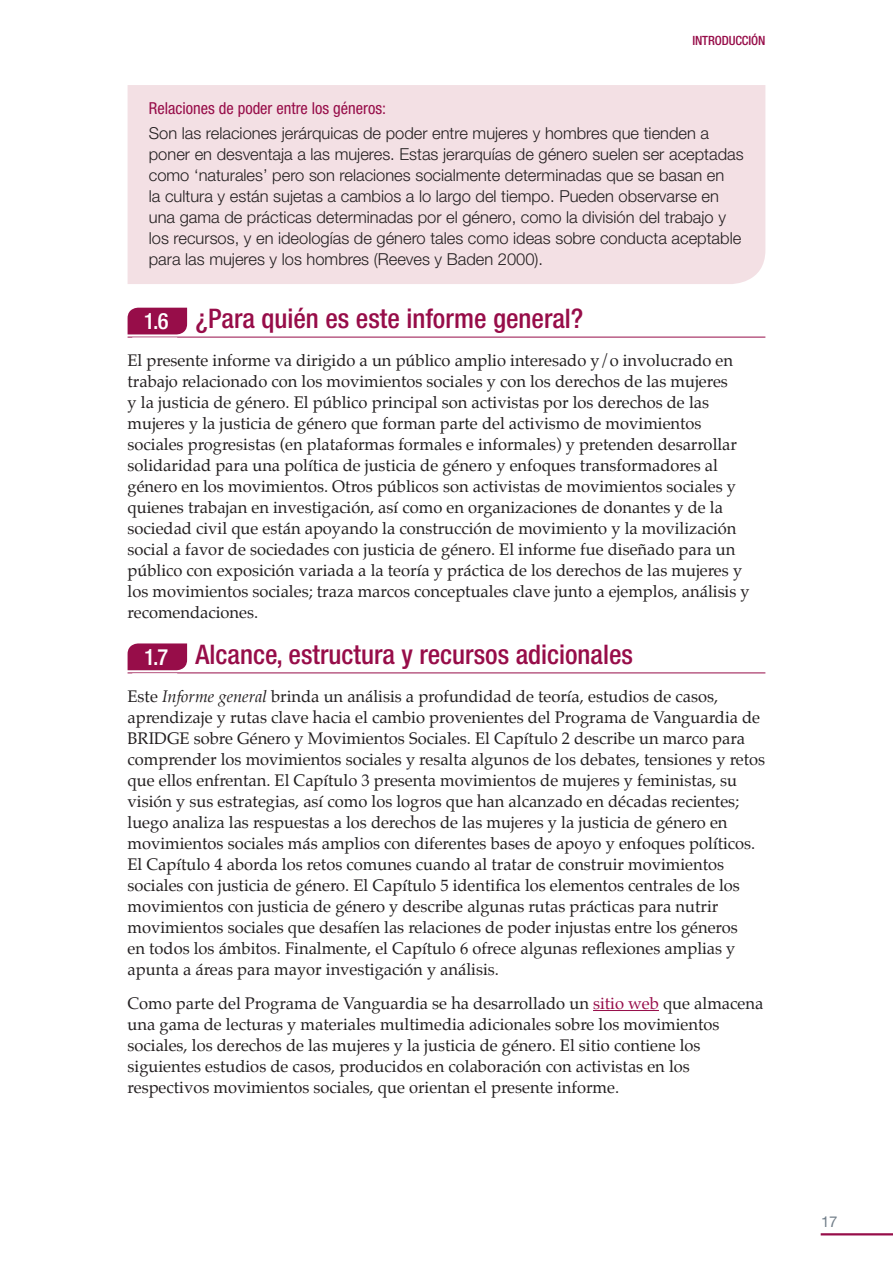
<style>
.page{position:relative;width:893px;height:1263px;background:#fff}
.page>*{position:absolute;margin:0;border:0;box-sizing:border-box;transform-origin:0 0}
.Section_heading{font:500 condensed 27px "Helvetica Neue LT Std";color:#970d49}
.t1{font:500 condensed 22.5px "Helvetica Neue LT Std";color:#fff}
._11pt_Palatino_BodyC{font:16.5px/21px "Palatino";color:#231f20}
.In_box_body_copy{font:300 16.5px/21px "Helvetica Neue LT Std";color:#231f20}
.In_box_sub_heading{font:condensed 16.5px "Helvetica Neue LT Std";color:#970d49}
.t2{font:15px "Helvetica Neue LT Std";color:#727f8a}
.t3{font:500 condensed 12.75px "Helvetica Neue LT Std";color:#970d49}
.s1{font-style:italic}
.s2{color:#970d49}
</style>
<div class="page">
<hr style="left:821px;top:1233px;width:72px;height:2px;background:#970d49">
<div style="left:128px;top:85px;width:637px;height:199px;background:#f3e0e4"></div>
<hr style="left:128px;top:337px;width:637px;height:1px;background:#970d49">
<hr style="left:128px;top:672px;width:637px;height:1px;background:#970d49">
<hr style="left:593px;top:1010px;width:66px;height:1px;background:#970d49">
<div style="left:128px;top:308px;width:59px;height:26px;background:#970d49"></div>
<div style="left:128px;top:643px;width:59px;height:27px;background:#970d49"></div>
<p class="t3" style="left:692px;top:33px;width:11px">Intro</p>
<p class="t3" style="left:722px;top:33px;width:14px">ducción</p>
<p class="In_box_sub_heading" style="left:149px;top:98px;width:239px">Relaciones de poder entre los géneros:</p>
<p class="In_box_body_copy" style="left:149px;top:122px;width:596px">Son las relaciones jerárquicas de poder entre mujeres y hombres que tienden a poner en desventaja a las mujeres. Estas jerarquías de género suelen ser aceptadas como ‘naturales’ pero son relaciones socialmente determinadas que se basan en<br>la cultura y están sujetas a cambios a lo largo del tiempo. Pueden observarse en una gama de prácticas determinadas por el género, como la división del trabajo y los recursos, y en ideologías de género tales como ideas sobre conducta aceptable para las mujeres y los hombres (Reeves y Baden 2000).</p>
<p class="t1" style="left:144px;top:308px;width:26px">1.6</p>
<p class="Section_heading" style="left:196px;top:303px;width:389px">¿Para quién es este informe general?</p>
<p class="_11pt_Palatino_BodyC" style="left:128px;top:350px;width:624px">El presente informe va dirigido a un público amplio interesado y/o involucrado en trabajo relacionado con los movimientos sociales y con los derechos de las mujeres<br>y la justicia de género. El público principal son activistas por los derechos de las mujeres y la justicia de género que forman parte del activismo de movimientos sociales progresistas (en plataformas formales e informales) y pretenden desarrollar solidaridad para una política de justicia de género y enfoques transformadores al género en los movimientos. Otros públicos son activistas de movimientos sociales y quienes trabajan en investigación, así como en organizaciones de donantes y de la sociedad civil que están apoyando la construcción de movimiento y la movilización social a favor de sociedades con justicia de género. El informe fue diseñado para un público con exposición variada a la teoría y práctica de los derechos de las mujeres y los movimientos sociales; traza marcos conceptuales clave junto a ejemplos, análisis y recomendaciones.</p>
<p class="t1" style="left:144px;top:643px;width:26px">1.7</p>
<p class="Section_heading" style="left:196px;top:638px;width:439px">Alcance, estructura y recursos adicionales</p>
<p class="_11pt_Palatino_BodyC" style="left:128px;top:686px;width:639px">Este <span class="s1">Informe general</span> brinda un análisis a profundidad de teoría, estudios de casos, aprendizaje y rutas clave hacia el cambio provenientes del Programa de Vanguardia de BRIDGE sobre Género y Movimientos Sociales. El Capítulo 2 describe un marco para comprender los movimientos sociales y resalta algunos de los debates, tensiones y retos que ellos enfrentan. El Capítulo 3 presenta movimientos de mujeres y feministas, su visión y sus estrategias, así como los logros que han alcanzado en décadas recientes; luego analiza las respuestas a los derechos de las mujeres y la justicia de género en movimientos sociales más amplios con diferentes bases de apoyo y enfoques políticos.<br>El Capítulo 4 aborda los retos comunes cuando al tratar de construir movimientos sociales con justicia de género. El Capítulo 5 identifica los elementos centrales de los movimientos con justicia de género y describe algunas rutas prácticas para nutrir movimientos sociales que desafíen las relaciones de poder injustas entre los géneros<br>en todos los ámbitos. Finalmente, el Capítulo 6 ofrece algunas reflexiones amplias y apunta a áreas para mayor investigación y análisis.</p>
<p class="_11pt_Palatino_BodyC" style="left:128px;top:993px;width:637px">Como parte del Programa de Vanguardia se ha desarrollado un <span class="s2">sitio web</span> que almacena una gama de lecturas y materiales multimedia adicionales sobre los movimientos sociales, los derechos de las mujeres y la justicia de género. El sitio contiene los siguientes estudios de casos, producidos en colaboración con activistas en los respectivos movimientos sociales, que orientan el presente informe.</p>
<p class="t2" style="left:821px;top:1212px;width:18px">17</p>
</div>
